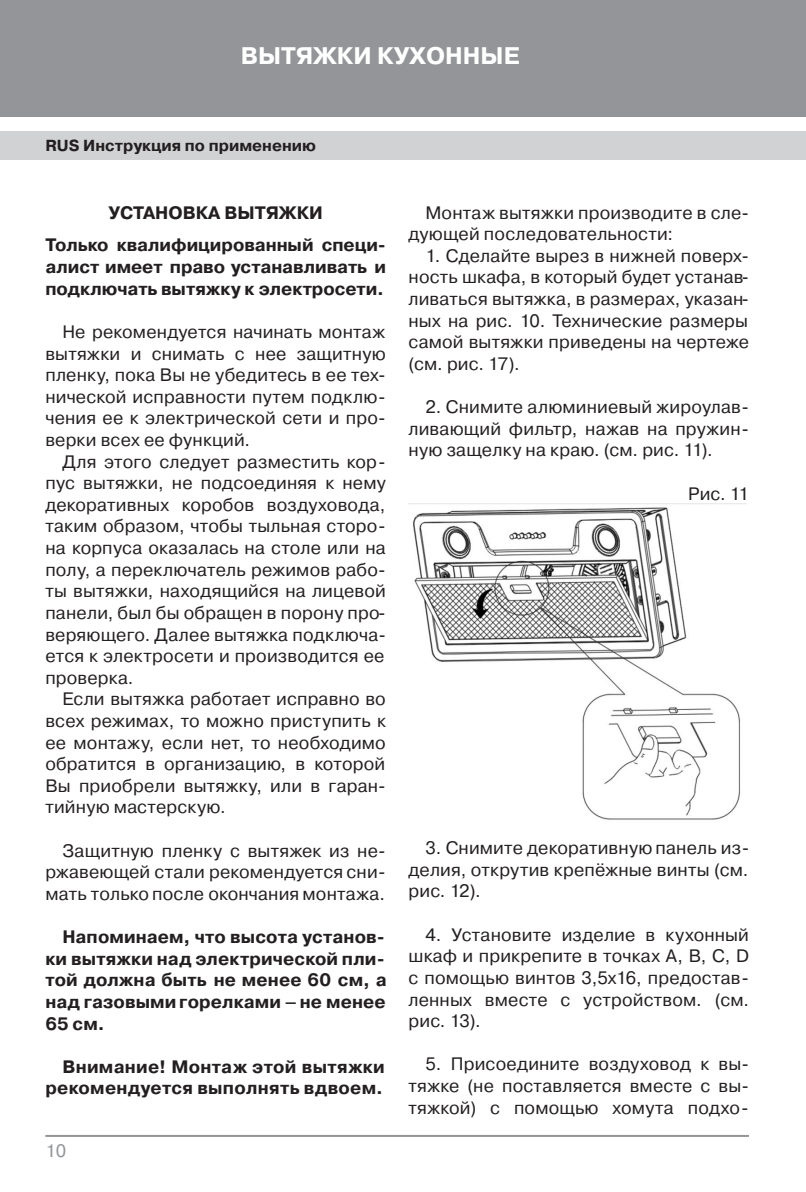
<style>
.page{position:relative;width:806px;height:1192px;background:#fff}
.page>*{position:absolute;margin:0;border:0;box-sizing:border-box;transform-origin:0 0}
.t1{font:700 24px "Pragmatica C";color:#fff}
.t2{font:18px/21.6px "Pragmatica C";letter-spacing:.01em;color:#231f20;text-align:justify}
.t3{font:700 18px/21.6px "Pragmatica C";letter-spacing:.005em;color:#231f20;text-align:center}
.t4{font:18px "Pragmatica C";color:#939598}
.t5{font:700 16px "Pragmatica C";color:#231f20}
</style>
<div class="page">
<div style="left:0;top:0;width:805px;height:117px;background:#939598"></div>
<div style="left:0;top:131px;width:805px;height:28px;background:#d1d2d4"></div>
<hr style="left:45px;top:1134px;width:703px;height:2px;background:#939598">
<img style="left:408px;top:503px;width:338px;height:317px">
<h1 class="t1" style="left:240px;top:46px;width:280px">ВЫТЯЖКИ КУХОННЫЕ</h1>
<p class="t5" style="left:45px;top:139px;width:272px">RUS Инструкция по применению</p>
<p class="t3" style="left:45px;top:197px;width:342px;line-height:33px">УСТАНОВКА ВЫТЯЖКИ<br>Только квалифицированный специ-</p>
<p class="t3" style="left:45px;top:257px;width:342px;text-align:left">алист имеет право устанавливать и подключать вытяжку к электросети.</p>
<p class="t2" style="left:45px;top:322px;width:342px;text-indent:17px">Не рекомендуется начинать монтаж вытяжки и снимать с нее защитную пленку, пока Вы не убедитесь в ее тех&shy;нической исправности путем подклю&shy;чения ее к электрической сети и про&shy;верки всех ее функций.</p>
<p class="t2" style="left:45px;top:452px;width:342px;text-indent:17px">Для этого следует разместить кор&shy;пус вытяжки, не подсоединяя к нему декоративных коробов воздуховода, таким образом, чтобы тыльная сторо&shy;на корпуса оказалась на столе или на полу, а переключатель режимов рабо&shy;ты вытяжки, находящийся на лицевой панели, был бы обращен в порону про&shy;веряющего. Далее вытяжка подключа&shy;ется к электросети и производится ее проверка.</p>
<p class="t2" style="left:45px;top:689px;width:342px;text-indent:17px">Если вытяжка работает исправно во всех режимах, то можно приступить к ее монтажу, если нет, то необходимо обратится в организацию, в которой Вы приобрели вытяжку, или в гаран&shy;тийную мастерскую.</p>
<p class="t2" style="left:45px;top:840px;width:342px;text-indent:17px">Защитную пленку с вытяжек из не&shy;ржавеющей стали рекомендуется сни&shy;мать только после окончания монтажа.</p>
<p class="t3" style="left:45px;top:927px;width:343px;text-align:justify;text-indent:17px">Напоминаем, что высота установ&shy;ки вытяжки над электрической пли&shy;той должна быть не менее 60 см, а над газовымигорелками –не менее 65 см.</p>
<p class="t3" style="left:45px;top:1056px;width:341px;text-align:right">Внимание! Монтаж этой вытяжки рекомендуется выполнять вдвоем.</p>
<p class="t4" style="left:45px;top:1143px;width:22px">10</p>
<p class="t2" style="left:408px;top:203px;width:342px;text-indent:17px">Монтаж вытяжки производите в сле&shy;дующей последовательности:</p>
<p class="t2" style="left:408px;top:246px;width:342px;text-indent:17px">1. Сделайте вырез в нижней поверх&shy;ность шкафа, в который будет устанав&shy;ливаться вытяжка, в размерах, указан&shy;ных на рис. 10. Технические размеры самой вытяжки приведены на чертеже (см. рис. 17).</p>
<p class="t2" style="left:408px;top:397px;width:342px;text-indent:17px">2. Снимите алюминиевый жироулав&shy;ливающий фильтр, нажав на пружин&shy;ную защелку на краю. (см. рис. 11).</p>
<p class="t2" style="left:687px;top:483px;width:62px">Рис. 11</p>
<p class="t2" style="left:408px;top:838px;width:342px;text-indent:17px">3. Снимите декоративную панель из&shy;делия, открутив крепёжные винты (см. рис. 12).</p>
<p class="t2" style="left:408px;top:924px;width:342px;text-indent:17px">4. Установите изделие в кухонный шкаф и прикрепите в точках A, B, C, D с помощью винтов 3,5x16, предостав&shy;ленных вместе с устройством. (см. рис. 13).</p>
<p class="t2" style="left:408px;top:1054px;width:342px;text-indent:17px">5. Присоедините воздуховод к вы&shy;тяжке (не поставляется вместе с вы&shy;тяжкой) с помощью хомута подхо-</p>
</div>
